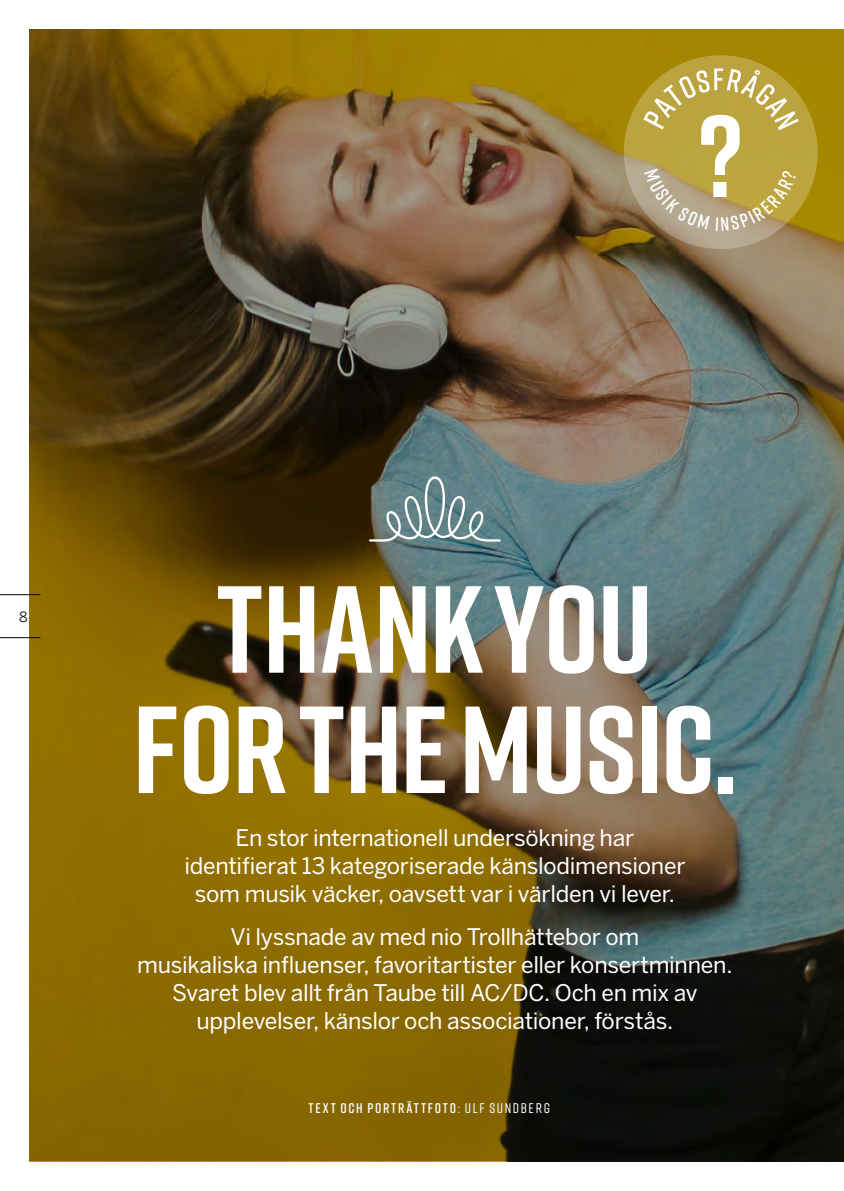
<style>
.page{position:relative;width:844px;height:1191px;background:#fff}
.page>*{position:absolute;margin:0;border:0;box-sizing:border-box;transform-origin:0 0}
.t1{font:700 123.55px/120.2px "Rift";letter-spacing:-.01em;color:#fff;text-align:center}
.t2{font:22.75px/28px "Benton Sans";letter-spacing:-.015em;color:#fff;text-align:center}
.t3{font:600 14px "Rift";letter-spacing:.13em;color:#fff}
.t4{font:14px "Benton Sans";color:#000}
.s1{font-weight:500}
</style>
<div class="page">
<img style="left:30px;top:30px;width:813px;height:1131px">
<svg style="left:0;top:594px;width:41px;height:44px"></svg>
<svg style="left:623px;top:55px;width:194px;height:194px;background:#b7a45c"></svg>
<svg style="left:369px;top:476px;width:131px;height:66px;background:#758f91"></svg>
<svg style="left:643px;top:68px;width:155px;height:163px;background:#bfac61"></svg>
<p class="t4" style="left:19px;top:608px;width:10px">8</p>
<h1 class="t1" style="left:133px;top:567px;width:606px">THANK YOU<br>FOR THE MUSIC.</h1>
<p class="t2" style="left:184px;top:823px;width:502px">En stor internationell undersökning har identifierat 13 kategoriserade känslodimensioner som musik väcker, oavsett var i världen vi lever.</p>
<p class="t2" style="left:137px;top:922px;width:596px">Vi lyssnade av med nio Trollhättebor om<br>musikaliska influenser, favoritartister eller konsertminnen.<br>Svaret blev allt från Taube till AC/DC. Och en mix av upplevelser, känslor och associationer, förstås.</p>
<p class="t3" style="left:308px;top:1098px;width:243px">TEXT OCH PORTRÄTTFOTO<span class="s1">: ULF SUNDBERG</span></p>
</div>
